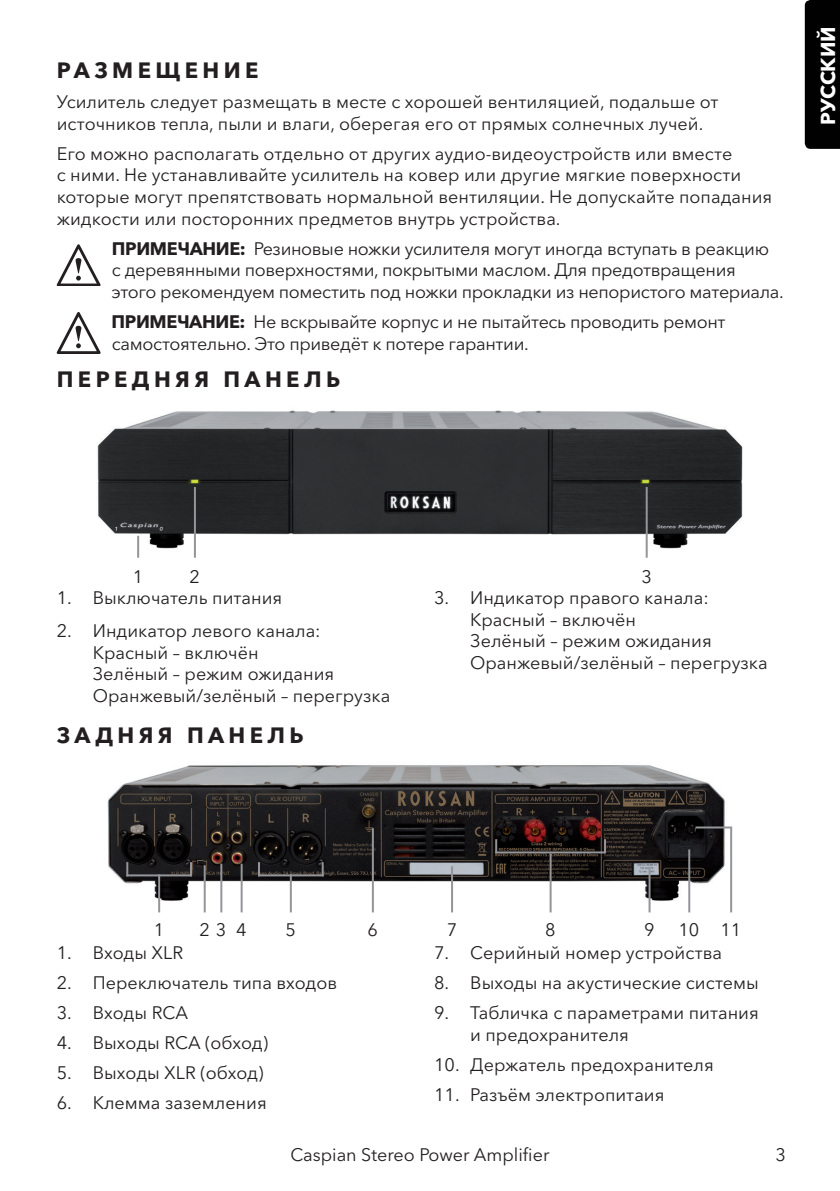
<style>
.page{position:relative;width:840px;height:1191px;background:#fff}
.page>*{position:absolute;margin:0;border:0;box-sizing:border-box;transform-origin:0 0}
.t1{font:700 22px "Avenir Next Cyr W00";letter-spacing:.2em;color:#231f20}
.t2{font:700 20px "Avenir Next Cyr W00";color:#fff}
.t3{font:18px/21.6px "Avenir Next Cyr W00";color:#231f20}
.t4{font:18px/21.6px "Avenir Next Cyr W00";letter-spacing:-.02em;color:#231f20}
.s1{font-weight:700}
</style>
<div class="page">
<svg style="left:57px;top:244px;width:43px;height:42px"></svg>
<svg style="left:57px;top:312px;width:43px;height:41px"></svg>
<img style="left:97px;top:410px;width:646px;height:143px">
<hr style="left:137px;top:536px;width:2px;height:21px;background:#939598">
<hr style="left:194px;top:487px;width:2px;height:70px;background:#939598">
<hr style="left:645px;top:487px;width:2px;height:70px;background:#939598">
<img style="left:107px;top:765px;width:622px;height:138px">
<hr style="left:158px;top:874px;width:2px;height:38px;background:#939598">
<hr style="left:290px;top:874px;width:2px;height:38px;background:#939598">
<hr style="left:203px;top:865px;width:2px;height:47px;background:#939598">
<hr style="left:220px;top:863px;width:2px;height:49px;background:#939598">
<hr style="left:240px;top:863px;width:2px;height:49px;background:#939598">
<hr style="left:451px;top:866px;width:2px;height:46px;background:#939598">
<hr style="left:371px;top:828px;width:2px;height:84px;background:#939598">
<hr style="left:648px;top:868px;width:2px;height:44px;background:#939598">
<hr style="left:688px;top:849px;width:2px;height:63px;background:#939598">
<hr style="left:729px;top:827px;width:2px;height:85px;background:#939598">
<hr style="left:549px;top:853px;width:2px;height:59px;background:#939598">
<hr style="left:126px;top:874px;width:66px;height:2px;background:#939598">
<hr style="left:258px;top:874px;width:65px;height:2px;background:#939598">
<svg style="left:190px;top:862px;width:2px;height:12px"></svg>
<svg style="left:321px;top:862px;width:2px;height:13px"></svg>
<svg style="left:126px;top:862px;width:2px;height:14px"></svg>
<svg style="left:258px;top:862px;width:2px;height:12px"></svg>
<hr style="left:495px;top:851px;width:109px;height:2px;background:#939598">
<svg style="left:603px;top:839px;width:2px;height:14px"></svg>
<svg style="left:495px;top:839px;width:2px;height:13px"></svg>
<hr style="left:695px;top:826px;width:36px;height:2px;background:#939598">
<div style="left:804px;top:0;width:35px;height:149px;background:#010101"></div>
<p class="t1" style="left:57px;top:57px;width:203px">РАЗМЕЩЕНИЕ</p>
<p class="t3" style="left:57px;top:91px;width:663px">Усилитель следует размещать в месте с хорошей вентиляцией, подальше от источников тепла, пыли и влаги, оберегая его от прямых солнечных лучей.</p>
<p class="t3" style="left:57px;top:143px;width:716px">Его можно располагать отдельно от других аудио-видеоустройств или вместе<br>с ними. Не устанавливайте усилитель на ковер или другие мягкие поверхности которые могут препятствовать нормальной вентиляции. Не допускайте попадания жидкости или посторонних предметов внутрь устройства.</p>
<p class="t4" style="left:112px;top:238px;width:673px"><span class="s1">ПРИМЕЧАНИЕ:</span> Резиновые ножки усилителя могут иногда вступать в реакцию<br>с деревянными поверхностями, покрытыми маслом. Для предотвращения этого рекомендуем поместить под ножки прокладки из непористого материала.</p>
<p class="t4" style="left:111px;top:311px;width:615px"><span class="s1">ПРИМЕЧАНИЕ:</span> Не вскрывайте корпус и не пытайтесь проводить ремонт самостоятельно. Это приведёт к потере гарантии.</p>
<p class="t1" style="left:57px;top:366px;width:285px">ПЕРЕДНЯЯ ПАНЕЛЬ</p>
<p class="t2" style="left:815px;top:125px;width:100px;rotate:-90deg">РУССКИЙ</p>
<p class="t3" style="left:133px;top:565px;width:12px">1</p>
<p class="t3" style="left:189px;top:565px;width:12px">2</p>
<p class="t3" style="left:641px;top:565px;width:12px">3</p>
<p class="t3" style="left:57px;top:587px;width:227px">1. Выключатель питания</p>
<p class="t3" style="left:93px;top:620px;width:299px;text-indent:-36px">2. Индикатор левого канала:<br>Красный – включён<br>Зелёный – режим ожидания<br>Оранжевый/зелёный – перегрузка</p>
<p class="t1" style="left:57px;top:721px;width:248px">ЗАДНЯЯ ПАНЕЛЬ</p>
<p class="t3" style="left:470px;top:587px;width:299px;text-indent:-36px">3. Индикатор правого канала:<br>Красный – включён<br>Зелёный – режим ожидания<br>Оранжевый/зелёный – перегрузка</p>
<p class="t3" style="left:154px;top:919px;width:12px">1</p>
<p class="t3" style="left:199px;top:919px;width:49px">234</p>
<p class="t3" style="left:285px;top:919px;width:12px">5</p>
<p class="t3" style="left:367px;top:919px;width:12px">6</p>
<p class="t3" style="left:446px;top:919px;width:12px">7</p>
<p class="t3" style="left:545px;top:919px;width:12px">8</p>
<p class="t3" style="left:643px;top:919px;width:12px">9</p>
<p class="t3" style="left:678px;top:919px;width:64px">10 11</p>
<p class="t3" style="left:57px;top:941px;width:128px">1. Входы XLR</p>
<p class="t3" style="left:57px;top:972px;width:282px">2. Переключатель типа входов</p>
<p class="t3" style="left:57px;top:1002px;width:133px">3. Входы RCA</p>
<p class="t3" style="left:57px;top:1032px;width:213px">4. Выходы RCA (обход)</p>
<p class="t3" style="left:57px;top:1062px;width:208px">5. Выходы XLR (обход)</p>
<p class="t3" style="left:57px;top:1092px;width:211px">6. Клемма заземления</p>
<p class="t3" style="left:434px;top:941px;width:289px">7. Серийный номер устройства</p>
<p class="t3" style="left:434px;top:971px;width:326px">8. Выходы на акустические системы</p>
<p class="t3" style="left:470px;top:1002px;width:290px;text-indent:-36px">9. Табличка с параметрами питания и предохранителя</p>
<p class="t3" style="left:434px;top:1053px;width:281px">10. Держатель предохранителя</p>
<p class="t3" style="left:434px;top:1083px;width:232px">11. Разъём электропитаия</p>
<p class="t3" style="left:290px;top:1143px;width:260px">Caspian Stereo Power Amplifier</p>
<p class="t3" style="left:775px;top:1143px;width:12px">3</p>
</div>
